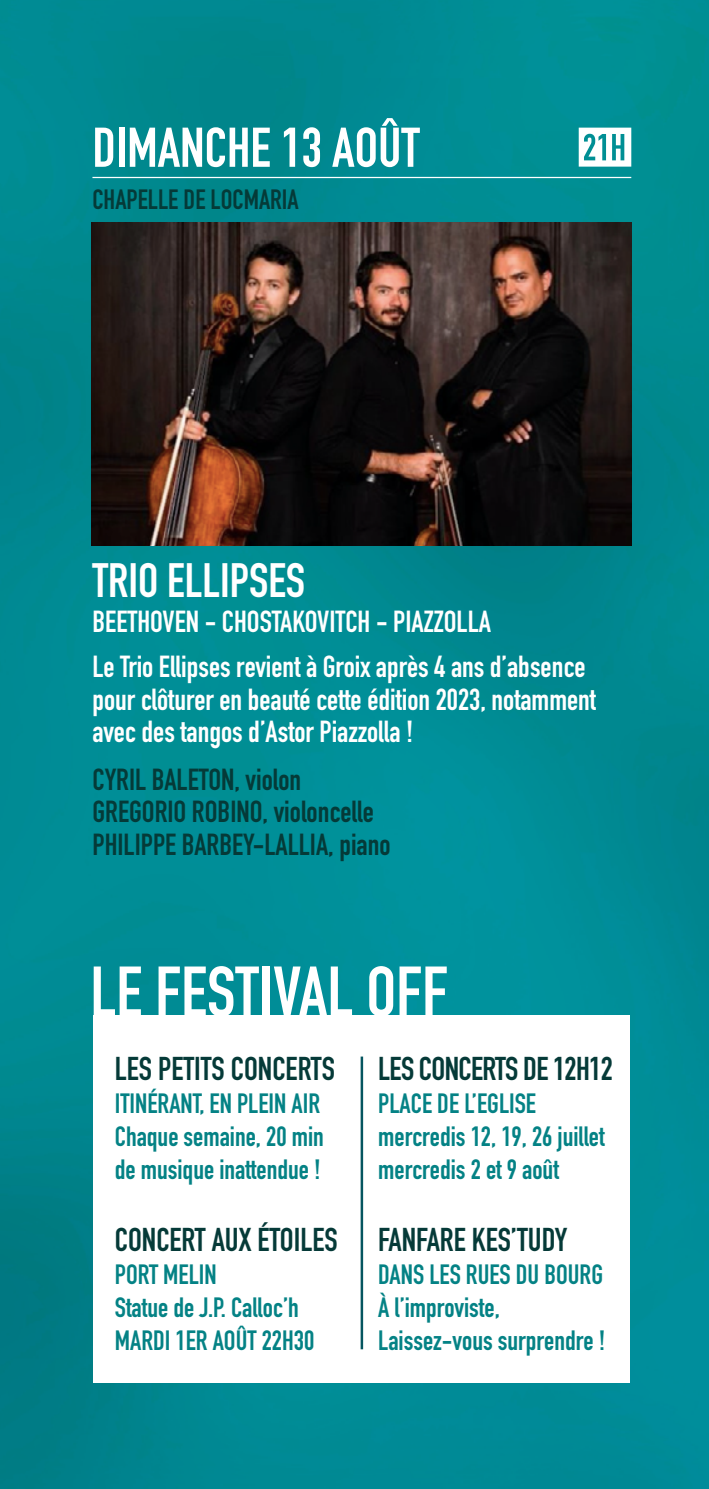
<style>
.page{position:relative;width:709px;height:1489px;background:#fff}
.page>*{position:absolute;margin:0;border:0;box-sizing:border-box;transform-origin:0 0}
.t1{font:700 70px "DIN Condensed";color:#fff}
.t2{font:700 55px "DIN Condensed";color:#fff}
.t3{font:700 47.5px "DIN Condensed";color:#fff}
.t4{font:700 32.5px "DIN Condensed";color:#053a38}
.t5{font:700 32.5px "DIN Condensed";letter-spacing:-.02em;color:#053a38}
.t6{font:700 30px/45px "DIN Condensed";color:#fff}
.t7{font:700 30px/32.5px "DIN Condensed";color:#053a38}
.t8{font:700 27.5px/33px "DIN Condensed";color:#048285}
.t9{font:700 27.5px "DIN Condensed";color:#053a38}
</style>
<div class="page">
<img style="left:0;top:0;width:709px;height:1488px">
<hr style="left:92px;top:177px;width:539px;height:1px;background:#fff">
<img style="left:92px;top:222px;width:539px;height:323px">
<svg style="left:578px;top:128px;width:53px;height:39px"></svg>
<div style="left:94px;top:1014px;width:536px;height:367px;background:#fff"></div>
<hr style="left:360px;top:1056px;width:3px;height:293px;background:#065660">
<h2 class="t2" style="left:92px;top:110px;width:329px">DIMANCHE 13 AOÛT</h2>
<p class="t9" style="left:92px;top:181px;width:208px">CHAPELLE DE LOCMARIA</p>
<h3 class="t3" style="left:92px;top:548px;width:214px">TRIO ELLIPSES</h3>
<p class="t6" style="left:92px;top:599px;width:494px">BEETHOVEN - CHOSTAKOVITCH - PIAZZOLLA<br>Le Trio Ellipses revient à Groix après 4 ans d’absence</p>
<p class="t6" style="left:92px;top:683px;width:505px;line-height:32.5px">pour clôturer en beauté cette édition 2023, notamment avec des tangos d’Astor Piazzolla !</p>
<p class="t7" style="left:92px;top:762px;width:299px">CYRIL BALETON, violon<br>GREGORIO ROBINO, violoncelle<br>PHILIPPE BARBEY-LALLIA, piano</p>
<h1 class="t1" style="left:90px;top:944px;width:359px">LE FESTIVAL OFF</h1>
<p class="t4" style="left:115px;top:1046px;width:221px">LES PETITS CONCERTS</p>
<p class="t8" style="left:115px;top:1086px;width:210px">ITINÉRANT, EN PLEIN AIR<br>Chaque semaine, 20 min de musique inattendue !</p>
<p class="t4" style="left:115px;top:1217px;width:224px">CONCERT AUX ÉTOILES</p>
<p class="t8" style="left:115px;top:1257px;width:201px">PORT MELIN<br>Statue de J.P. Calloc’h<br>MARDI 1ER AOÛT 22H30</p>
<p class="t5" style="left:378px;top:1046px;width:236px">LES CONCERTS DE 12H12</p>
<p class="t8" style="left:378px;top:1086px;width:228px">PLACE DE L’EGLISE mercredis 12, 19, 26 juillet mercredis 2 et 9 août</p>
<p class="t4" style="left:378px;top:1217px;width:191px">FANFARE KES’TUDY</p>
<p class="t8" style="left:378px;top:1257px;width:229px">DANS LES RUES DU BOURG<br>À l’improviste,<br>Laissez-vous surprendre !</p>
</div>
